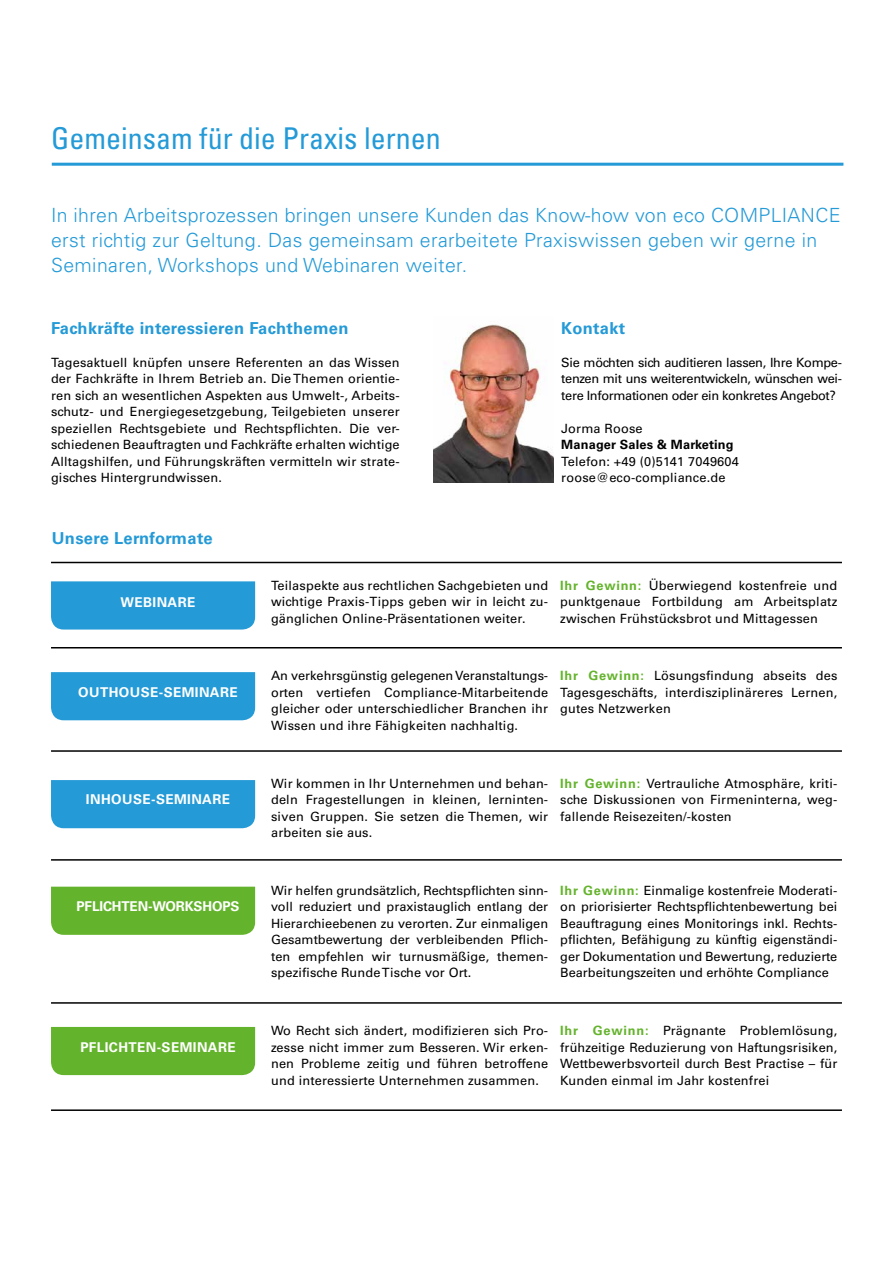
<style>
.page{position:relative;width:893px;height:1263px;background:#fff}
.page>*{position:absolute;margin:0;border:0;box-sizing:border-box;transform-origin:0 0}
.t1{font:condensed 30px "Univers LT Std";color:#249ad7}
.t2{font:300 19.5px/24.8px "Univers LT Std";letter-spacing:.02em;color:#249ad7}
.t3{font:700 16.5px "Univers LT Std";letter-spacing:.02em;color:#249ad7}
.t4{font:700 13.5px "Univers LT Std";letter-spacing:.03em;color:#fff}
.t5{font:12.75px/16.5px "Univers LT Std";letter-spacing:.015em;color:#000;text-align:justify}
.t6{font:700 12.75px "Univers LT Std";letter-spacing:.015em;color:#000}
.s1{font-weight:700;color:#64b32c}
</style>
<div class="page">
<div style="left:51px;top:581px;width:204px;height:48px;background:#249ad7"></div>
<div style="left:51px;top:1027px;width:204px;height:48px;background:#64b32c"></div>
<hr style="left:52px;top:163px;width:791px;height:3px;background:#249ad7">
<img style="left:434px;top:324px;width:119px;height:158px">
<hr style="left:51px;top:562px;width:791px;height:1px;background:#000">
<div style="left:51px;top:672px;width:204px;height:48px;background:#249ad7"></div>
<hr style="left:51px;top:647px;width:791px;height:1px;background:#000">
<div style="left:51px;top:780px;width:204px;height:48px;background:#249ad7"></div>
<hr style="left:51px;top:750px;width:791px;height:2px;background:#000">
<div style="left:51px;top:887px;width:204px;height:48px;background:#64b32c"></div>
<hr style="left:51px;top:859px;width:791px;height:2px;background:#000">
<hr style="left:51px;top:1002px;width:791px;height:2px;background:#000">
<hr style="left:51px;top:1109px;width:791px;height:2px;background:#000">
<h1 class="t1" style="left:51px;top:120px;width:391px">Gemeinsam für die Praxis lernen</h1>
<h2 class="t2" style="left:51px;top:203px;width:791px">In ihren Arbeitsprozessen bringen unsere Kunden das Know-how von eco Complianc e erst richtig zur Geltung. Das gemeinsam erarbeitete Praxiswissen geben wir gerne in<br>Seminaren, Workshops und Webinaren weiter.</h2>
<p class="t3" style="left:51px;top:318px;width:299px">Fachkräfte interessieren Fachthemen</p>
<p class="t5" style="left:51px;top:354px;width:350px">Tagesaktuell knüpfen unsere Referenten an das Wissen der Fachkräfte in Ihrem Betrieb an. Die Themen orientie&shy;ren sich an wesentlichen Aspekten aus Umwelt-, Arbeits&shy;schutz- und Energiegesetzgebung, Teilgebieten unserer speziellen Rechtsgebiete und Rechtspflichten. Die ver&shy;schiedenen Beauftragten und Fachkräfte erhalten wichtige Alltagshilfen, und Führungskräften vermitteln wir strate&shy;gisches Hintergrundwissen.</p>
<p class="t3" style="left:52px;top:529px;width:162px">Unsere Lernformate</p>
<p class="t3" style="left:561px;top:318px;width:66px">Kontakt</p>
<p class="t5" style="left:561px;top:354px;width:282px">Sie möchten sich auditieren lassen, Ihre Kompe&shy;tenzen mit uns weiterentwickeln, wünschen wei&shy;tere Informationen oder ein konkretes Angebot?</p>
<p class="t5" style="left:561px;top:420px;width:83px">Jorma Roose</p>
<p class="t6" style="left:561px;top:437px;width:174px">Manager Sales &amp; Marketing</p>
<p class="t5" style="left:561px;top:453px;width:179px">Telefon: +49 (0)5141 7049604 roose@eco-compliance.de</p>
<p class="t4" style="left:121px;top:595px;width:76px">Webinare</p>
<p class="t4" style="left:78px;top:684px;width:22px">Outhous</p>
<p class="t4" style="left:150px;top:684px;width:89px">e-Seminare</p>
<p class="t4" style="left:86px;top:791px;width:26px">Inhous</p>
<p class="t4" style="left:142px;top:791px;width:89px">e-Seminare</p>
<p class="t4" style="left:77px;top:899px;width:100px">Pflichten-Workshops</p>
<p class="t4" style="left:80px;top:1039px;width:157px">Pflichten-Seminare</p>
<p class="t5" style="left:271px;top:577px;width:279px">Teilaspekte aus rechtlichen Sachgebieten und wichtige Praxis-Tipps geben wir in leicht zu&shy;gänglichen Online-Präsentationen weiter.</p>
<p class="t5" style="left:560px;top:577px;width:279px"><span class="s1">I hr Gewinn:</span> Überwiegend kostenfreie und punktgenaue Fortbildung am Arbeitsplatz zwischen Frühstücksbrot und Mittagessen</p>
<p class="t5" style="left:271px;top:668px;width:279px">An verkehrsgünstig gelegenen Veranstaltungs&shy;orten vertiefen Compliance-Mitarbeitende gleicher oder unterschiedlicher Branchen ihr Wissen und ihre Fähigkeiten nachhaltig.</p>
<p class="t5" style="left:560px;top:668px;width:279px"><span class="s1">I hr Gewinn:</span> Lösungsfindung abseits des Tagesgeschäfts, interdisziplinäreres Lernen, gutes Netzwerken</p>
<p class="t5" style="left:271px;top:775px;width:279px">Wir kommen in Ihr Unternehmen und behan&shy;deln Fragestellungen in kleinen, lerninten&shy;siven Gruppen. Sie setzen die Themen, wir arbeiten sie aus.</p>
<p class="t5" style="left:560px;top:775px;width:279px"><span class="s1">I hr Gewinn:</span> Vertrauliche Atmosphäre, kriti&shy;sche Diskussionen von Firmeninterna, weg&shy;fallende Reisezeiten/-kosten</p>
<p class="t5" style="left:271px;top:882px;width:279px">Wir helfen grundsätzlich, Rechtspflichten sinn&shy;voll reduziert und praxistauglich entlang der Hierarchieebenen zu verorten. Zur einmaligen Gesamtbewertung der verbleibenden Pflich&shy;ten empfehlen wir turnusmäßige, themen&shy;spezifische Runde Tische vor Ort.</p>
<p class="t5" style="left:560px;top:882px;width:279px"><span class="s1">I hr Gewinn:</span> Einmalige kostenfreie Moderati&shy;on priorisierter Rechtspflichtenbewertung bei Beauftragung eines Monitorings inkl. Rechts&shy;pflichten, Befähigung zu künftig eigenständi&shy;ger Dokumentation und Bewertung, reduzierte Bearbeitungszeiten und erhöhte Compliance</p>
<p class="t5" style="left:271px;top:1022px;width:279px">Wo Recht sich ändert, modifizieren sich Pro&shy;zesse nicht immer zum Besseren. Wir erken&shy;nen Probleme zeitig und führen betroffene und interessierte Unternehmen zusammen.</p>
<p class="t5" style="left:560px;top:1022px;width:279px"><span class="s1">I hr Gewinn:</span> Prägnante Problemlösung, frühzeitige Reduzierung von Haftungsrisiken, Wettbewerbsvorteil durch Best Practise – für Kunden einmal im Jahr kostenfrei</p>
</div>
